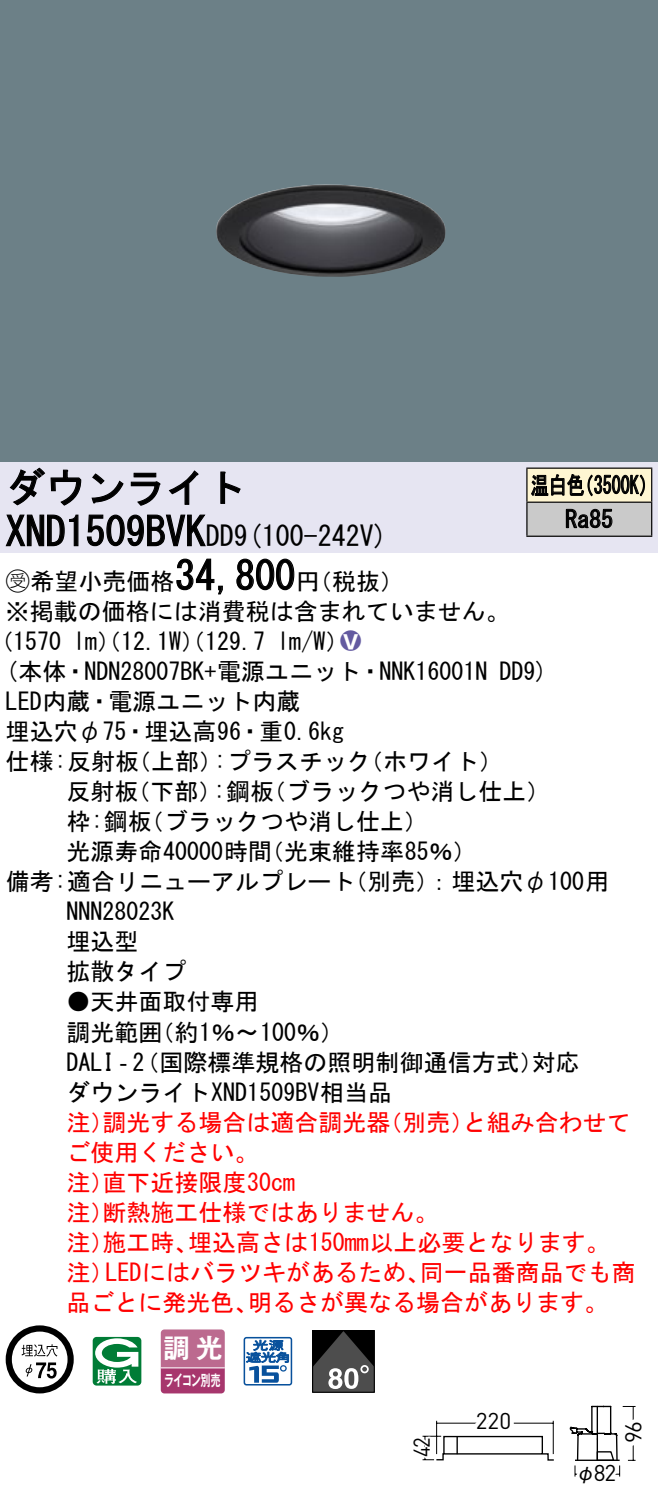
<style>
.page{position:relative;width:658px;height:1502px;background:#fff}
.page>*{position:absolute;margin:0;border:0;box-sizing:border-box;transform-origin:0 0}
.t1{font:40px "MS Gothic";color:#000}
.t2{font:28px "MS Gothic";color:#000}
.t3{font:26.4px "Gothic MB101 Pro De Bold 90 pv RKSJ H";color:#fff}
.t4{font:24px/30px "MS Gothic";color:#000}
.t5{font:24px/30px "MS Gothic";color:#f00}
.t6{font:24px/34px "MS Gothic";color:#000;scale:.75 1}
.t7{font:24px "Ford Classification 1";color:#635aa0}
.t8{font:22.8px "DINOT";letter-spacing:-.05em;color:#000}
.t9{font:22.8px "DINOT";letter-spacing:-.05em;color:#000;scale:.9 1}
.t10{font:20px "Gothic BBB Pro Medium 90 pv RKSJ H";color:#000}
.t11{font:15.2px "Gothic MB101 Pro De Bold 90 pv RKSJ H";letter-spacing:-.05em;color:#fff;scale:.65 1}
.s1{font-size:28px}
.s2{font-family:"Ford Classification 1"}
.s3{color:#fff}
</style>
<div class="page">
<div style="left:0;top:0;width:658px;height:462px;background:#6c8087"></div>
<img style="left:216px;top:184px;width:229px;height:93px">
<div style="left:0;top:462px;width:658px;height:90px;background:#e6e5f2"></div>
<svg style="left:9px;top:467px;width:73px;height:39px"></svg>
<svg style="left:91px;top:473px;width:33px;height:30px"></svg>
<svg style="left:130px;top:472px;width:30px;height:34px"></svg>
<svg style="left:168px;top:470px;width:30px;height:35px"></svg>
<svg style="left:220px;top:471px;width:21px;height:33px"></svg>
<svg style="left:5px;top:514px;width:74px;height:32px"></svg>
<svg style="left:86px;top:514px;width:120px;height:32px"></svg>
<svg style="left:176px;top:558px;width:47px;height:37px"></svg>
<svg style="left:236px;top:558px;width:59px;height:32px"></svg>
<svg style="left:6px;top:1325px;width:68px;height:68px"></svg>
<svg style="left:93px;top:1336px;width:48px;height:49px"></svg>
<svg style="left:160px;top:1329px;width:65px;height:64px;background:#b55a85"></svg>
<hr style="left:161px;top:1366px;width:64px;height:2px;background:#fff">
<svg style="left:243px;top:1336px;width:49px;height:49px"></svg>
<div style="left:312px;top:1329px;width:62px;height:63px;border:1px solid #000"></div>
<svg style="left:312px;top:1330px;width:62px;height:61px;background:#464646"></svg>
<div style="left:527px;top:468px;width:124px;height:34px;background:#fff6d2"></div>
<div style="left:527px;top:502px;width:124px;height:34px;background:#cacaca"></div>
<hr style="left:526px;top:467px;width:126px;height:2px;background:#000">
<hr style="left:526px;top:468px;width:1px;height:33px;background:#000">
<hr style="left:651px;top:468px;width:1px;height:33px;background:#000">
<hr style="left:526px;top:501px;width:126px;height:2px;background:#000">
<hr style="left:526px;top:502px;width:1px;height:33px;background:#000">
<hr style="left:651px;top:502px;width:1px;height:33px;background:#000">
<hr style="left:526px;top:535px;width:126px;height:2px;background:#000">
<svg style="left:531px;top:474px;width:114px;height:23px"></svg>
<svg style="left:565px;top:508px;width:47px;height:20px"></svg>
<svg style="left:569px;top:1405px;width:67px;height:72px"></svg>
<svg style="left:422px;top:1420px;width:132px;height:40px"></svg>
<h1 class="t1" style="left:6px;top:467px;width:242px">ダウンライト</h1>
<p class="t2" style="left:234px;top:522px;width:155px">(9 100-242 (V</p>
<h1 class="t1" style="left:6px;top:511px;width:230px">XND1509BVK<span class="s1">DD</span></h1>
<h1 class="t1" style="left:175px;top:555px;width:121px">34,800</h1>
<p class="t4" style="left:6px;top:566px;width:505px"><span class="s2">B</span>希望小売価格<br>※掲載の価格には消費税は含まれていません。</p>
<p class="t7" style="left:340px;top:629px;width:22px">2<span class="s3">8</span></p>
<p class="t4" style="left:296px;top:566px;width:109px">（円税抜(</p>
<p class="t4" style="left:277px;top:626px;width:73px">l m (W/</p>
<p class="t4" style="left:-11px;top:626px;width:74px">（1570</p>
<p class="t4" style="left:73px;top:626px;width:193px">lm）（12.1 ）（W 129.7</p>
<p class="t6" style="left:565px;top:468px;width:65px;text-indent:-34px">温白色<br>Ra85</p>
<p class="t6" style="left:575px;top:468px;width:109px">（3500 (K</p>
<p class="t4" style="left:6px;top:656px;width:483px">(本体・NDN28007BK+電源ユニット・NNK16001N</p>
<p class="t4" style="left:6px;top:686px;width:296px">LED内蔵・電源ユニット内蔵</p>
<p class="t4" style="left:6px;top:716px;width:340px">埋込穴φ75・埋込高96・重0.6kg</p>
<p class="t4" style="left:359px;top:746px;width:145px">（ホワイト(</p>
<p class="t4" style="left:214px;top:746px;width:158px">:プラスチック</p>
<p class="t4" style="left:6px;top:746px;width:135px">仕様:反射板</p>
<p class="t4" style="left:127px;top:746px;width:97px">（上部）</p>
<p class="t4" style="left:499px;top:656px;width:50px">DD (9</p>
<p class="t4" style="left:66px;top:776px;width:73px">反射板</p>
<p class="t4" style="left:126px;top:776px;width:97px">（下部）</p>
<p class="t4" style="left:262px;top:776px;width:289px">（ブラックつや消し仕上(</p>
<p class="t4" style="left:213px;top:776px;width:62px">:鋼板</p>
<p class="t4" style="left:140px;top:806px;width:289px">（ブラックつや消し仕上(</p>
<p class="t4" style="left:66px;top:806px;width:87px">枠:鋼板</p>
<p class="t4" style="left:66px;top:836px;width:207px">光源寿命40000時間</p>
<p class="t4" style="left:260px;top:836px;width:218px">（光束維持率85％(</p>
<p class="t4" style="left:66px;top:866px;width:290px;text-indent:-61px">備考:適合リニューアルプレート<br>NNN28023K<br>埋込型<br>拡散タイプ</p>
<p class="t4" style="left:150px;top:986px;width:195px;text-indent:-84px">●天井面取付専用<br>（約1％〜100％(</p>
<p class="t4" style="left:343px;top:866px;width:267px">（別売：）埋込穴φ100用</p>
<p class="t4" style="left:66px;top:1016px;width:97px">調光範囲</p>
<p class="t4" style="left:66px;top:1046px;width:478px">DALI‐（2 国際標準規格の照明制御通信方式）ダウンライトXND1509BV相当品</p>
<p class="t5" style="left:462px;top:1106px;width:169px">と組み合わせて</p>
<p class="t4" style="left:531px;top:1046px;width:49px">対応</p>
<p class="t5" style="left:102px;top:1106px;width:289px">調光する場合は適合調光器</p>
<p class="t5" style="left:378px;top:1106px;width:97px">（別売）</p>
<p class="t5" style="left:66px;top:1106px;width:49px">注）</p>
<p class="t5" style="left:66px;top:1136px;width:193px">ご使用ください。</p>
<p class="t5" style="left:102px;top:1166px;width:194px">直下近接限度30cm</p>
<p class="t5" style="left:102px;top:1166px;width:337px;text-indent:-36px">注）<br>断熱施工仕様ではありません。</p>
<p class="t5" style="left:66px;top:1196px;width:49px">注）</p>
<p class="t5" style="left:188px;top:1226px;width:423px">埋込高さは150mm以上必要となります。</p>
<p class="t5" style="left:102px;top:1226px;width:97px">施工時、</p>
<p class="t5" style="left:66px;top:1226px;width:49px">注）</p>
<p class="t5" style="left:66px;top:1256px;width:49px">注）</p>
<p class="t5" style="left:105px;top:1256px;width:326px">LEDにはバラツキがあるため、</p>
<p class="t5" style="left:420px;top:1256px;width:217px">同一品番商品でも商</p>
<p class="t5" style="left:66px;top:1286px;width:193px">品ごとに発光色、</p>
<p class="t5" style="left:248px;top:1286px;width:362px">明るさが異なる場合があります。</p>
<p class="t3" style="left:164px;top:1326px;width:60px">調光</p>
<p class="t11" style="left:164px;top:1367px;width:88px">ライコン別売</p>
<p class="t9" style="left:406px;top:1456px;width:24px;rotate:-90deg">42</p>
<p class="t8" style="left:476px;top:1404px;width:37px">220</p>
<p class="t8" style="left:593px;top:1456px;width:24px">82</p>
<p class="t10" style="left:575px;top:1456px;width:21px">φ</p>
<p class="t8" style="left:617px;top:1443px;width:23px;rotate:-90deg">96</p>
</div>
